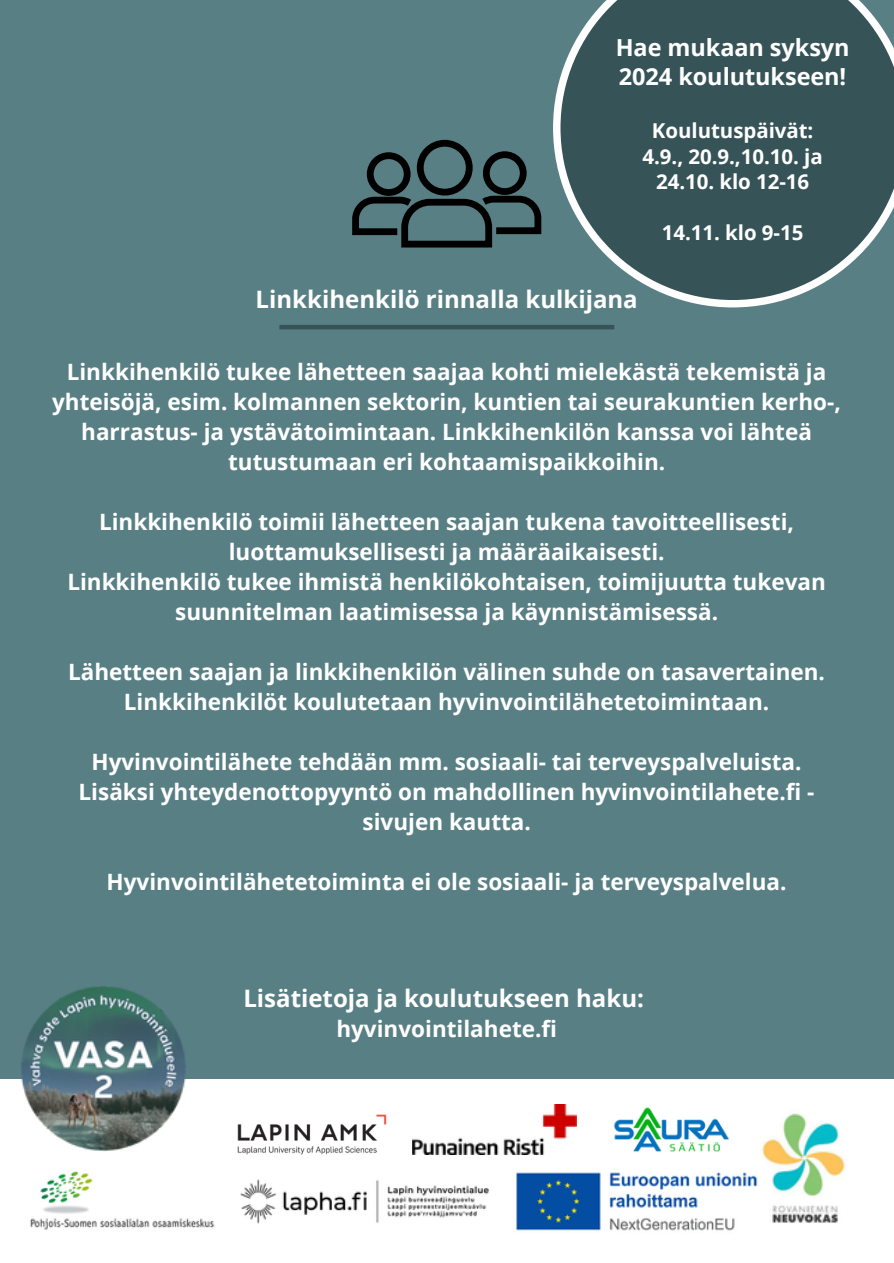
<style>
.page{position:relative;width:894px;height:1263px;background:#fff}
.page>*{position:absolute;margin:0;border:0;box-sizing:border-box;transform-origin:0 0}
.t1{font:700 24px "Open Sans";color:#fff}
.t2{font:700 23.4px/29.1px "Open Sans";letter-spacing:-.005em;color:#fff}
.t3{font:700 22.5px/30px "Open Sans";color:#fff;text-align:center}
.t4{font:700 20.4px "Open Sans";letter-spacing:-.005em;color:#fff}
</style>
<div class="page">
<div style="left:0;top:0;width:893px;height:1262px;background:#587f84"></div>
<svg style="left:553px;top:78px;width:231px;height:229px"></svg>
<div style="left:416px;top:140px;width:56px;height:55px;border:7px solid #000;border-radius:50%"></div>
<div style="left:482px;top:151px;width:44px;height:44px;border:7px solid #000;border-radius:50%"></div>
<svg style="left:352px;top:192px;width:189px;height:56px"></svg>
<div style="left:367px;top:152px;width:43px;height:44px;border:7px solid #000;border-radius:50%"></div>
<hr style="left:279px;top:325px;width:335px;height:4px;background:#365357">
<div style="left:0;top:1079px;width:893px;height:183px;background:#fff"></div>
<img style="left:30px;top:1171px;width:728px;height:60px">
<img style="left:237px;top:1114px;width:150px;height:40px">
<img style="left:762px;top:1113px;width:83px;height:109px">
<img style="left:613px;top:1107px;width:117px;height:45px">
<img style="left:412px;top:1104px;width:164px;height:50px">
<svg style="left:560px;top:0;width:333px;height:300px;fill:#365357"></svg>
<img style="left:21px;top:986px;width:165px;height:165px">
<p class="t2" style="left:615px;top:32px;width:235px">Hae mukaan syksyn<br>2024 koulutukseen!</p>
<h1 class="t4" style="left:651px;top:116px;width:163px">Koulutuspäivät:</h1>
<p class="t4" style="left:642px;top:142px;width:182px">4.9., 20.9.,10.10. ja</p>
<p class="t4" style="left:656px;top:167px;width:155px">24.10. klo 12-16</p>
<p class="t4" style="left:661px;top:218px;width:143px">14.11. klo 9-15</p>
<p class="t1" style="left:255px;top:282px;width:383px">Linkkihenkilö rinnalla kulkijana</p>
<h1 class="t3" style="left:52px;top:356px;width:790px">Linkkihenkilö tukee lähetteen saajaa kohti mielekästä tekemistä ja yhteisöjä, esim. kolmannen sektorin, kuntien tai seurakuntien kerho-, harrastus- ja ystävätoimintaan. Linkkihenkilön kanssa voi lähteä tutustumaan eri kohtaamispaikkoihin.</h1>
<h1 class="t3" style="left:67px;top:506px;width:759px">Linkkihenkilö toimii lähetteen saajan tukena tavoitteellisesti, luottamuksellisesti ja määräaikaisesti.<br>Linkkihenkilö tukee ihmistä henkilökohtaisen, toimijuutta tukevan suunnitelman laatimisessa ja käynnistämisessä.</h1>
<h1 class="t3" style="left:68px;top:656px;width:758px">Lähetteen saajan ja linkkihenkilön välinen suhde on tasavertainen.<br>Linkkihenkilöt koulutetaan hyvinvointilähetetoimintaan.</h1>
<h1 class="t3" style="left:79px;top:746px;width:737px">Hyvinvointilähete tehdään mm. sosiaali- tai terveyspalveluista.<br>Lisäksi yhteydenottopyyntö on mahdollinen hyvinvointilahete.fi - sivujen kautta.</h1>
<h1 class="t3" style="left:107px;top:866px;width:681px">Hyvinvointilähetetoiminta ei ole sosiaali- ja terveyspalvelua.</h1>
<h1 class="t1" style="left:243px;top:981px;width:402px">Lisätietoja ja koulutukseen haku:</h1>
<h1 class="t3" style="left:336px;top:1013px;width:222px">hyvinvointilahete.fi</h1>
</div>
